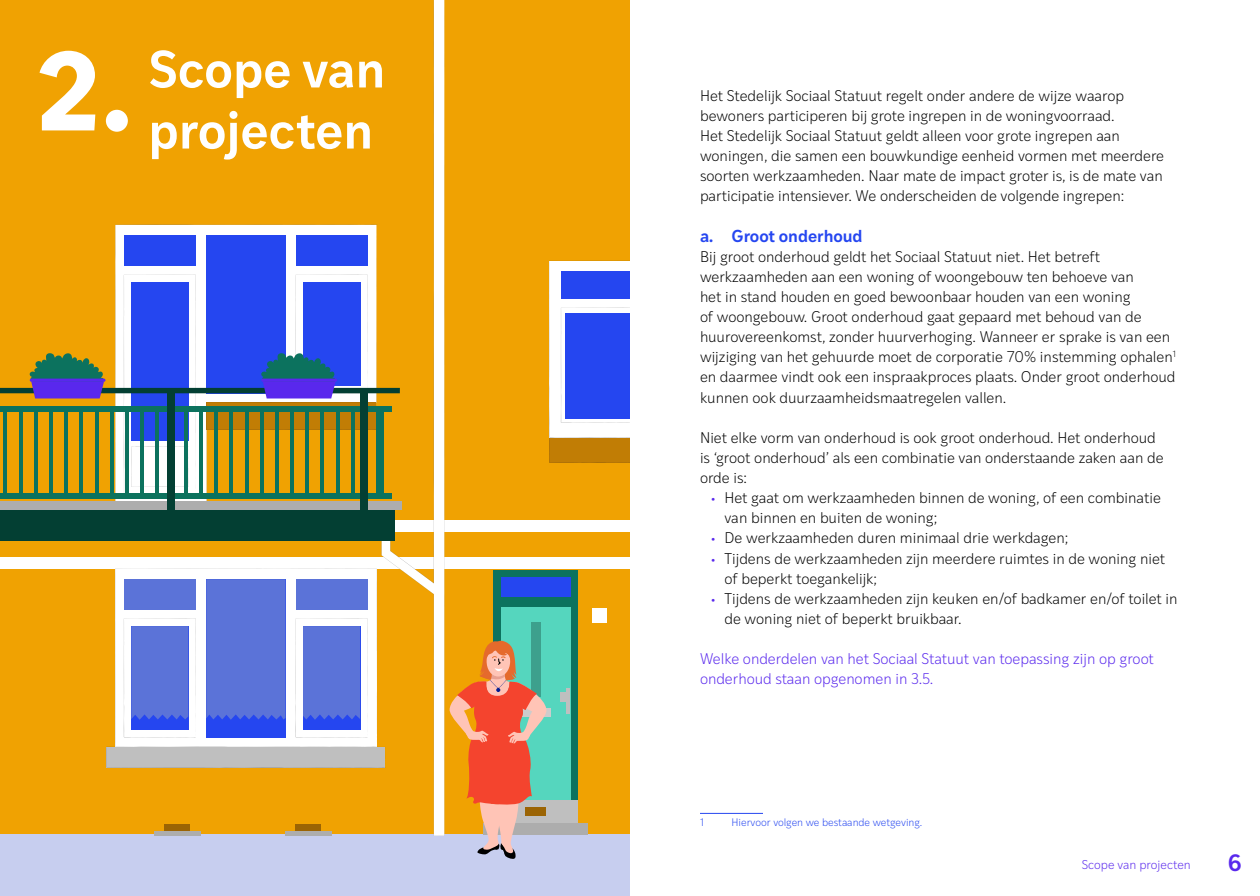
<style>
.page{position:relative;width:1260px;height:896px;background:#fff}
.page>*{position:absolute;margin:0;border:0;box-sizing:border-box;transform-origin:0 0}
.t1{font:600 50.4px "Ivy Style Sans";color:#fff}
.t2{font:600 22.75px "Ivy Style Sans";color:#5928ed}
.t3{font:600 16.62px "Ivy Style Sans";letter-spacing:-.005em;color:#2546f0}
.t4{font:300 14.88px/20.1px "Ivy Style Sans";color:#000}
.t5{font:300 14.88px/20.1px "Ivy Style Sans";letter-spacing:-.01em;color:#5928ed}
.t6{font:300 12.25px "Ivy Style Sans";color:#5928ed}
.t7{font:300 10.5px "Ivy Style Sans";letter-spacing:-.01em;color:#2546f0}
.s1{color:#5928ed}
</style>
<div class="page">
<div style="left:0;top:0;width:630px;height:835px;background:#f0a202"></div>
<div style="left:0;top:835px;width:630px;height:61px;background:#c7ceef"></div>
<div style="left:0;top:557px;width:630px;height:12px;background:#fff"></div>
<svg style="left:115px;top:225px;width:264px;height:277px"></svg>
<div style="left:124px;top:235px;width:72px;height:31px;background:#2546f0"></div>
<svg style="left:124px;top:275px;width:73px;height:218px;background:#778df0"></svg>
<div style="left:296px;top:235px;width:71px;height:31px;background:#2546f0"></div>
<div style="left:206px;top:235px;width:80px;height:159px;background:#2546f0"></div>
<div style="left:0;top:520px;width:630px;height:11px;background:#fff"></div>
<div style="left:0;top:502px;width:402px;height:8px;background:#adadad"></div>
<div style="left:493px;top:570px;width:85px;height:230px;background:#0c725e"></div>
<div style="left:501px;top:607px;width:69px;height:192px;background:#55d6be"></div>
<div style="left:501px;top:577px;width:69px;height:19px;background:#2546f0"></div>
<div style="left:531px;top:622px;width:10px;height:75px;background:#3da08d"></div>
<div style="left:521px;top:709px;width:30px;height:8px;background:#ccc"></div>
<hr style="left:567px;top:689px;width:3px;height:25px;background:#bfbfbf">
<div style="left:560px;top:692px;width:9px;height:9px;background:#bfbfbf"></div>
<div style="left:493px;top:800px;width:85px;height:23px;background:#bfbfbf"></div>
<div style="left:483px;top:823px;width:105px;height:12px;background:#adadad"></div>
<div style="left:115px;top:569px;width:262px;height:10px;background:#fff"></div>
<div style="left:164px;top:824px;width:26px;height:7px;background:#9b6404"></div>
<div style="left:154px;top:831px;width:47px;height:5px;background:#adadad"></div>
<div style="left:295px;top:824px;width:26px;height:7px;background:#9b6404"></div>
<div style="left:285px;top:831px;width:47px;height:5px;background:#adadad"></div>
<div style="left:0;top:493px;width:391px;height:5px;background:#0c725e"></div>
<div style="left:0;top:406px;width:391px;height:5px;background:#0c725e"></div>
<hr style="left:156px;top:409px;width:3px;height:84px;background:#0c725e">
<hr style="left:141px;top:409px;width:3px;height:84px;background:#0c725e">
<hr style="left:125px;top:409px;width:3px;height:84px;background:#0c725e">
<hr style="left:110px;top:409px;width:3px;height:84px;background:#0c725e">
<hr style="left:95px;top:409px;width:3px;height:84px;background:#0c725e">
<hr style="left:80px;top:409px;width:3px;height:84px;background:#0c725e">
<hr style="left:65px;top:409px;width:3px;height:84px;background:#0c725e">
<hr style="left:49px;top:409px;width:4px;height:84px;background:#0c725e">
<hr style="left:34px;top:409px;width:3px;height:84px;background:#0c725e">
<hr style="left:19px;top:409px;width:3px;height:84px;background:#0c725e">
<hr style="left:4px;top:409px;width:3px;height:84px;background:#0c725e">
<hr style="left:351px;top:409px;width:3px;height:84px;background:#0c725e">
<hr style="left:336px;top:409px;width:3px;height:84px;background:#0c725e">
<hr style="left:321px;top:409px;width:3px;height:84px;background:#0c725e">
<hr style="left:306px;top:409px;width:3px;height:84px;background:#0c725e">
<hr style="left:291px;top:409px;width:3px;height:84px;background:#0c725e">
<hr style="left:275px;top:409px;width:3px;height:84px;background:#0c725e">
<hr style="left:260px;top:409px;width:3px;height:84px;background:#0c725e">
<hr style="left:245px;top:409px;width:3px;height:84px;background:#0c725e">
<hr style="left:230px;top:409px;width:3px;height:84px;background:#0c725e">
<hr style="left:215px;top:409px;width:3px;height:84px;background:#0c725e">
<hr style="left:200px;top:409px;width:3px;height:84px;background:#0c725e">
<hr style="left:184px;top:409px;width:3px;height:84px;background:#0c725e">
<svg style="left:549px;top:261px;width:81px;height:201px;background:#808ad8"></svg>
<div style="left:592px;top:609px;width:14px;height:14px;background:#fff"></div>
<div style="left:0;top:388px;width:400px;height:5px;background:#033f33"></div>
<div style="left:360px;top:388px;width:8px;height:122px;background:#033f33"></div>
<div style="left:167px;top:388px;width:8px;height:122px;background:#033f33"></div>
<div style="left:377px;top:410px;width:7px;height:83px;background:#0c725e"></div>
<svg style="left:381px;top:0;width:63px;height:836px"></svg>
<div style="left:0;top:510px;width:395px;height:31px;background:#033f33"></div>
<svg style="left:107px;top:579px;width:280px;height:189px;background:#98a1d4"></svg>
<svg style="left:449px;top:641px;width:98px;height:218px"></svg>
<svg style="left:29px;top:353px;width:75px;height:46px"></svg>
<hr style="left:30px;top:379px;width:76px;height:3px;background:#5928ed;border-radius:2px">
<svg style="left:206px;top:275px;width:172px;height:155px"></svg>
<hr style="left:261px;top:379px;width:76px;height:3px;background:#5928ed;border-radius:2px">
<hr style="left:700px;top:813px;width:63px;height:1px;background:#2546f0">
<h1 class="t1" style="left:148px;top:30px;width:239px">Scope van</h1>
<h1 class="t1" style="left:35px;top:91px;width:340px"><sup>2.</sup> projecten</h1>
<p class="t4" style="left:700px;top:84px;width:466px">Het Stedelijk Sociaal Statuut regelt onder andere de wijze waarop bewoners participeren bij grote ingrepen in de woningvoorraad.<br>Het Stedelijk Sociaal Statuut geldt alleen voor grote ingrepen aan woningen, die samen een bouwkundige eenheid vormen met meerdere soorten werkzaamheden. Naar mate de impact groter is, is de mate van participatie intensiever. We onderscheiden de volgende ingrepen:</p>
<p class="t3" style="left:700px;top:223px;width:164px">a. Groot onderhoud</p>
<p class="t4" style="left:700px;top:245px;width:478px">Bij groot onderhoud geldt het Sociaal Statuut niet. Het betreft werkzaamheden aan een woning of woongebouw ten behoeve van<br>het in stand houden en goed bewoonbaar houden van een woning<br>of woongebouw. Groot onderhoud gaat gepaard met behoud van de huurovereenkomst, zonder huurverhoging. Wanneer er sprake is van een wijziging van het gehuurde moet de corporatie 70% instemming ophalen<sup>1 </sup>en daarmee vindt ook een inspraakproces plaats. Onder groot onderhoud kunnen ook duurzaamheidsmaatregelen vallen.</p>
<p class="t4" style="left:700px;top:427px;width:465px">Niet elke vorm van onderhoud is ook groot onderhoud. Het onderhoud is ‘groot onderhoud’ als een combinatie van onderstaande zaken aan de orde is:</p>
<p class="t4" style="left:724px;top:487px;width:438px;text-indent:-14px"><span class="s1">•</span> Het gaat om werkzaamheden binnen de woning, of een combinatie van binnen en buiten de woning;</p>
<p class="t4" style="left:711px;top:527px;width:359px"><span class="s1">•</span> De werkzaamheden duren minimaal drie werkdagen;</p>
<p class="t4" style="left:724px;top:547px;width:442px;text-indent:-14px"><span class="s1">•</span> Tijdens de werkzaamheden zijn meerdere ruimtes in de woning niet of beperkt toegankelijk;</p>
<p class="t4" style="left:724px;top:588px;width:455px;text-indent:-14px"><span class="s1">•</span> Tijdens de werkzaamheden zijn keuken en/of badkamer en/of toilet in de woning niet of beperkt bruikbaar.</p>
<p class="t5" style="left:700px;top:648px;width:455px">Welke onderdelen van het Sociaal Statuut van toepassing zijn op groot onderhoud staan opgenomen in 3.5.</p>
<p class="t7" style="left:700px;top:815px;width:6px">1</p>
<p class="t7" style="left:731px;top:815px;width:192px">Hiervoor volgen we bestaande wetgeving.</p>
<p class="t6" style="left:1082px;top:856px;width:110px">Scope van projecten</p>
<h2 class="t2" style="left:1228px;top:845px;width:16px">6</h2>
</div>
